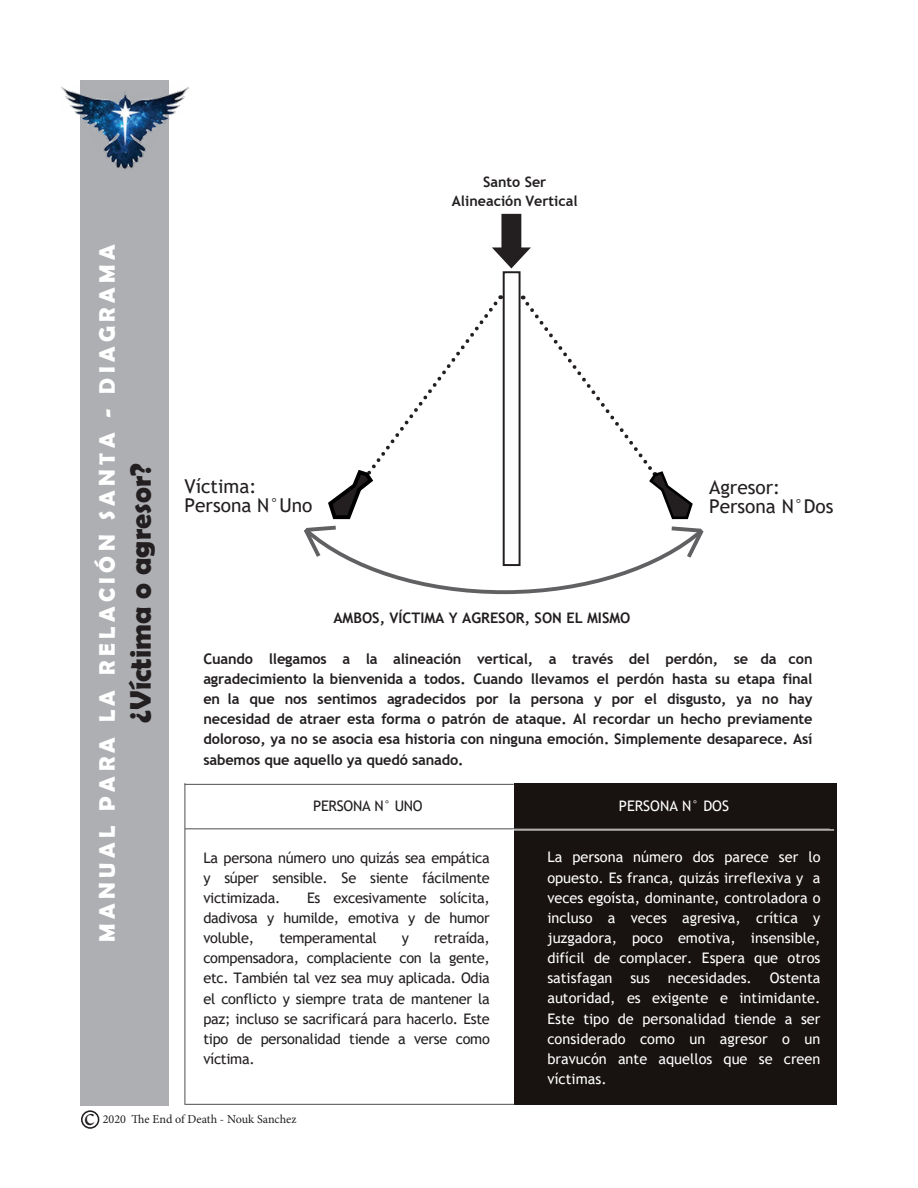
<style>
.page{position:relative;width:918px;height:1188px;background:#fff}
.page>*{position:absolute;margin:0;border:0;box-sizing:border-box;transform-origin:0 0}
.t1{font:700 30px "Berlin Sans FB Demi";color:#231f20}
.t2{font:700 22.5px "Berlin Sans FB Demi";letter-spacing:.2em;color:#fff}
.t3{font:19.05px/19px "Trebuchet MS";color:#231f20}
.t4{font:700 14.55px/20.1px "Trebuchet MS";letter-spacing:-.01em;color:#231f20;text-align:justify}
.t5{font:14.55px/20.1px "Trebuchet MS";color:#fff;text-align:justify}
.t6{font:14.55px/20.1px "Trebuchet MS";letter-spacing:-.02em;color:#231f20;text-align:justify}
.t7{font:700 14.25px/19px "Trebuchet MS";color:#231f20;text-align:center}
.t8{font:12.15px "Minion Pro";color:#231f20}
.s1{font-size:24.75px}
</style>
<div class="page">
<div style="left:81px;top:80px;width:88px;height:1026px;background:#aeafb3"></div>
<img style="left:61px;top:80px;width:128px;height:93px">
<div style="left:514px;top:783px;width:323px;height:322px;background:#181210"></div>
<hr style="left:185px;top:784px;width:329px;height:1px;background:#616164">
<hr style="left:185px;top:1104px;width:329px;height:1px;background:#616164">
<hr style="left:184px;top:783px;width:1px;height:321px;background:#616164">
<hr style="left:185px;top:828px;width:645px;height:1px;background:#616164">
<hr style="left:513px;top:829px;width:321px;height:2px;background:#fff">
<svg style="left:304px;top:295px;width:400px;height:300px"></svg>
<div style="left:503px;top:271px;width:18px;height:295px;border:2px solid #231f20"></div>
<div style="left:501px;top:214px;width:20px;height:39px;background:#231f20"></div>
<svg style="left:492px;top:247px;width:39px;height:21px"></svg>
<div style="left:81px;top:1110px;width:18px;height:19px;border:2px solid #231f20;border-radius:50%"></div>
<h2 class="t2" style="left:97px;top:942px;width:699px;rotate:-90deg">MANUAL PARA LA RELACIÓN SANTA - DIAGRAMA</h2>
<h1 class="t1" style="left:127px;top:723px;width:261px;rotate:-90deg">¿Víctima o agresor?</h1>
<p class="t7" style="left:452px;top:173px;width:127px">Santo Ser<br>Alineación Vertical</p>
<h3 class="t3" style="left:185px;top:477px;width:129px">Víctima:<br>Persona N°Uno</h3>
<h3 class="t3" style="left:709px;top:478px;width:126px">Agresor:<br>Persona N°Dos</h3>
<p class="t4" style="left:333px;top:608px;width:299px">AMBOS, VÍCTIMA Y AGRESOR, SON EL MISMO</p>
<p class="t4" style="left:203px;top:649px;width:611px">Cuando llegamos a la alineación vertical, a través del perdón, se da con agradecimiento la bienvenida a todos. Cuando llevamos el perdón hasta su etapa final en la que nos sentimos agradecidos por la persona y por el disgusto, ya no hay necesidad de atraer esta forma o patrón de ataque. Al recordar un hecho previamente doloroso, ya no se asocia esa historia con ninguna emoción. Simplemente desaparece. Así sabemos que aquello ya quedó sanado.</p>
<p class="t5" style="left:619px;top:796px;width:112px">PERSONA N° DOS</p>
<p class="t6" style="left:313px;top:796px;width:111px">PERSONA N° UNO</p>
<p class="t6" style="left:203px;top:847px;width:288px">La persona número uno quizás sea empática y súper sensible. Se siente fácilmente victimizada.</p>
<p class="t6" style="left:203px;top:888px;width:288px;text-indent:104px">Es excesivamente solícita, dadivosa y humilde, emotiva y de humor voluble,</p>
<p class="t6" style="left:203px;top:928px;width:288px;text-indent:231px">retraída, compensadora, complaciente con la gente, etc. También tal vez sea muy aplicada. Odia el conflicto y siempre trata de mantener la paz; incluso se sacrificará para hacerlo. Este tipo de personalidad tiende a verse como víctima.</p>
<p class="t6" style="left:279px;top:928px;width:99px">temperamental</p>
<p class="t6" style="left:402px;top:928px;width:9px">y</p>
<p class="t5" style="left:547px;top:847px;width:275px">La persona número dos parece ser lo opuesto. Es franca, quizás irreflexiva y a veces egoísta, dominante, controladora o incluso a veces agresiva, crítica y juzgadora, poco emotiva, insensible, difícil de complacer. Espera que otros satisfagan sus necesidades. Ostenta autoridad, es exigente e intimidante.<br>Este tipo de personalidad tiende a ser considerado como un agresor o un bravucón ante aquellos que se creen víctimas.</p>
<p class="t8" style="left:84px;top:1112px;width:214px"><span class="s1">c</span> 2020 The End of Death - Nouk Sanchez</p>
</div>
